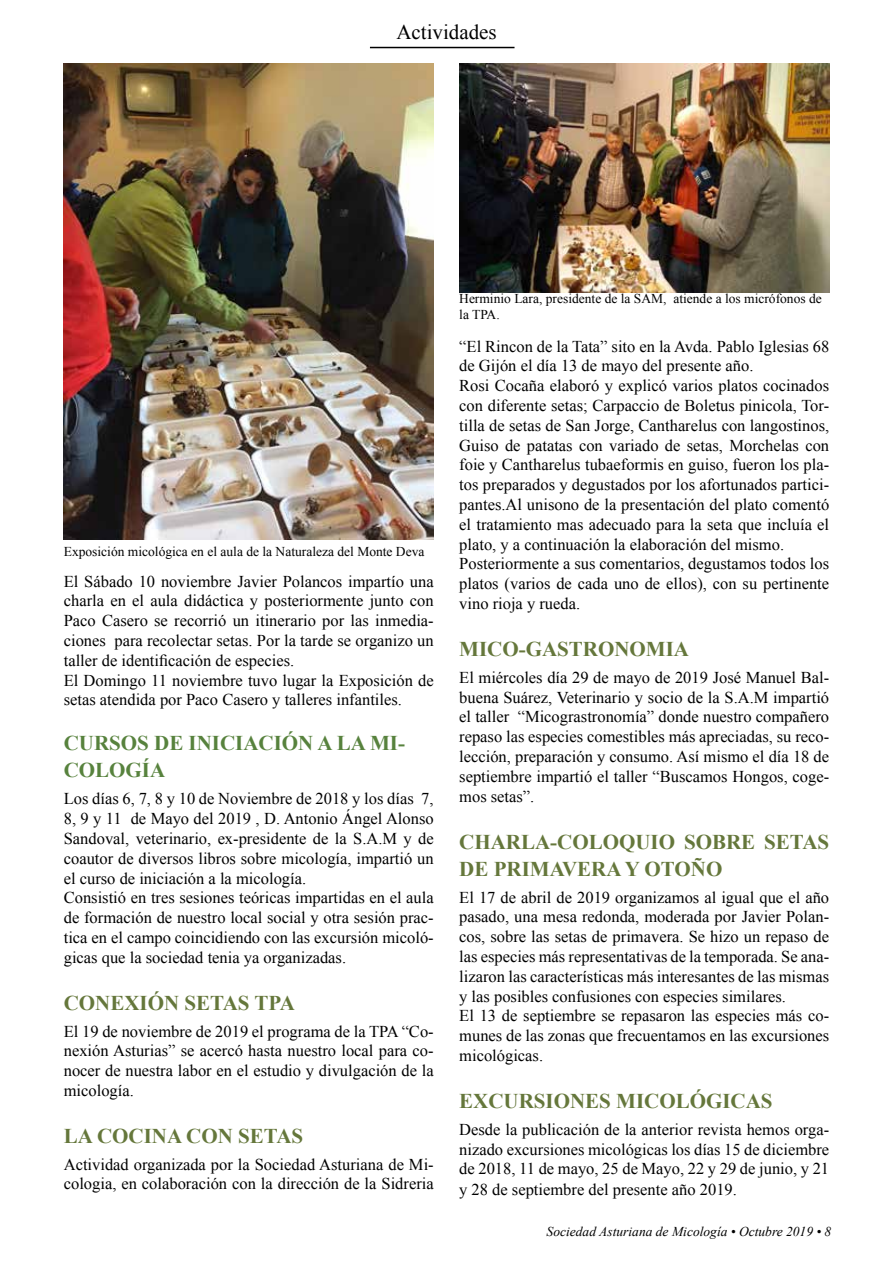
<style>
.page{position:relative;width:893px;height:1263px;background:#fff}
.page>*{position:absolute;margin:0;border:0;box-sizing:border-box;transform-origin:0 0}
.t1{font:700 21px/27px "Times New Roman";color:#65773b}
.t2{font:700 21px/27px "Times New Roman";color:#57823d}
.t3{font:21px "Times New Roman";color:#000}
.t4{font:16.5px/19.8px "Times New Roman";color:#000}
.t5{font:13.5px/16.2px "Times New Roman";color:#000}
.t6{font:italic 13.5px "Times New Roman";color:#000}
</style>
<div class="page">
<hr style="left:370px;top:47px;width:144px;height:1px;background:#000">
<img style="left:64px;top:63px;width:370px;height:477px">
<img style="left:459px;top:64px;width:370px;height:229px">
<p class="t3" style="left:396px;top:18px;width:102px">Actividades</p>
<p class="t5" style="left:64px;top:543px;width:362px">Exposición micológica en el aula de la Naturaleza del Monte Deva</p>
<p class="t4" style="left:64px;top:571px;width:371px">El Sábado 10 noviembre Javier Polancos impartío una charla en el aula didáctica y posteriormente junto con Paco Casero se recorrió un itinerario por las inmedia&shy;ciones para recolectar setas. Por la tarde se organizo un taller de identificación de especies.<br>El Domingo 11 noviembre tuvo lugar la Exposición de setas atendida por Paco Casero y talleres infantiles.</p>
<p class="t2" style="left:64px;top:729px;width:343px">CURSOS DE INICIACIÓN A LA MI-<br>COLOGÍA</p>
<p class="t4" style="left:64px;top:789px;width:371px">Los días 6, 7, 8 y 10 de Noviembre de 2018 y los días 7, 8, 9 y 11 de Mayo del 2019 , D. Antonio Ángel Alonso Sandoval, veterinario, ex-presidente de la S.A.M y de coautor de diversos libros sobre micología, impartió un el curso de iniciación a la micología.<br>Consistió en tres sesiones teóricas impartidas en el aula de formación de nuestro local social y otra sesión prac&shy;tica en el campo coincidiendo con las excursión micoló&shy;gicas que la sociedad tenia ya organizadas.</p>
<p class="t1" style="left:64px;top:988px;width:233px">CONEXIÓN SETAS TPA</p>
<p class="t4" style="left:64px;top:1021px;width:371px;text-align:justify">El 19 de noviembre de 2019 el programa de la TPA “Co&shy;nexión Asturias” se acercó hasta nuestro local para co&shy;nocer de nuestra labor en el estudio y divulgación de la micología.</p>
<p class="t1" style="left:64px;top:1121px;width:241px">LA COCINA CON SETAS</p>
<p class="t4" style="left:64px;top:1154px;width:371px">Actividad organizada por la Sociedad Asturiana de Mi&shy;cologia, en colaboración con la dirección de la Sidreria</p>
<p class="t5" style="left:459px;top:290px;width:364px">Herminio Lara, presidente de la SAM, atiende a los micrófonos de la TPA.</p>
<p class="t4" style="left:459px;top:336px;width:371px">“El Rincon de la Tata” sito en la Avda. Pablo Iglesias 68 de Gijón el día 13 de mayo del presente año.<br>Rosi Cocaña elaboró y explicó varios platos cocinados con diferente setas; Carpaccio de Boletus pinicola, Tor&shy;tilla de setas de San Jorge, Cantharelus con langostinos, Guiso de patatas con variado de setas, Morchelas con foie y Cantharelus tubaeformis en guiso, fueron los pla&shy;tos preparados y degustados por los afortunados partici&shy;pantes.Al unisono de la presentación del plato comentó el tratamiento mas adecuado para la seta que incluía el plato, y a continuación la elaboración del mismo.<br>Posteriormente a sus comentarios, degustamos todos los platos (varios de cada uno de ellos), con su pertinente vino rioja y rueda.</p>
<p class="t1" style="left:459px;top:635px;width:231px">MICO-GASTRONOMIA</p>
<p class="t4" style="left:459px;top:667px;width:371px;text-align:justify">El miércoles día 29 de mayo de 2019 José Manuel Bal&shy;buena Suárez, Veterinario y socio de la S.A.M impartió el taller “Micograstronomía” donde nuestro compañero repaso las especies comestibles más apreciadas, su reco&shy;lección, preparación y consumo. Así mismo el día 18 de septiembre impartió el taller “Buscamos Hongos, coge&shy;mos setas”.</p>
<p class="t1" style="left:459px;top:827px;width:371px">CHARLA-COLOQUIO SOBRE SETAS<br>DE PRIMAVERA Y OTOÑO</p>
<p class="t4" style="left:459px;top:887px;width:371px">El 17 de abril de 2019 organizamos al igual que el año pasado, una mesa redonda, moderada por Javier Polan&shy;cos, sobre las setas de primavera. Se hizo un repaso de las especies más representativas de la temporada. Se ana&shy;lizaron las características más interesantes de las mismas y las posibles confusiones con especies similares.<br>El 13 de septiembre se repasaron las especies más co&shy;munes de las zonas que frecuentamos en las excursiones micológicas.</p>
<p class="t1" style="left:459px;top:1087px;width:315px">EXCURSIONES MICOLÓGICAS</p>
<p class="t4" style="left:459px;top:1119px;width:371px;line-height:20.2px;text-align:justify">Desde la publicación de la anterior revista hemos orga&shy;nizado excursiones micológicas los días 15 de diciembre de 2018, 11 de mayo, 25 de Mayo, 22 y 29 de junio, y 21 y 28 de septiembre del presente año 2019.</p>
<p class="t6" style="left:547px;top:1222px;width:286px">Sociedad Asturiana de Micología • Octubre 2019 • 8</p>
</div>
